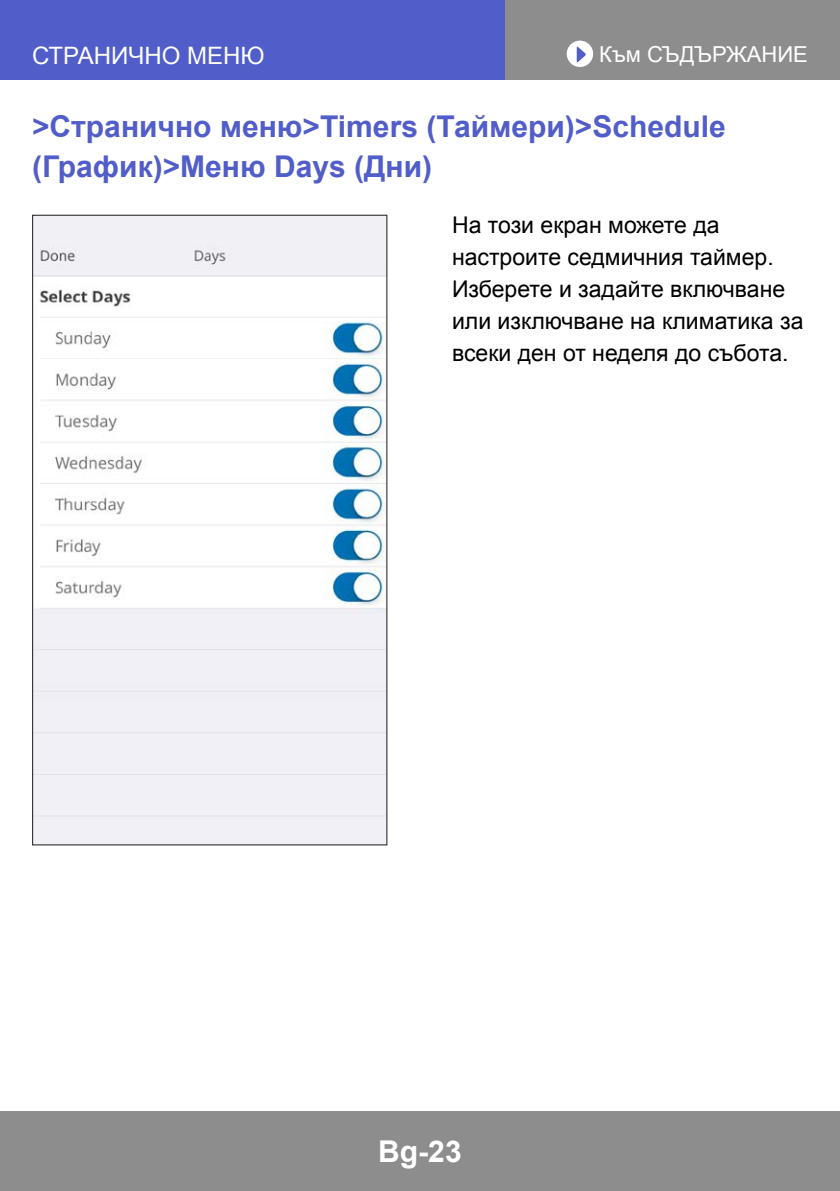
<style>
.page{position:relative;width:840px;height:1191px;background:#fff}
.page>*{position:absolute;margin:0;border:0;box-sizing:border-box;transform-origin:0 0}
.t1{font:700 30px/39.6px "Arial";color:#515dc9}
.t2{font:700 30px "Arial";color:#fff}
.t3{font:24px "Arial";color:#fff}
.t4{font:23px/32px "Arial";color:#000}
.t5{font:22px "Arial";color:#fff}
</style>
<div class="page">
<div style="left:0;top:0;width:839px;height:79px;background:#8d8d8d"></div>
<div style="left:0;top:1111px;width:839px;height:80px;background:#8d8d8d"></div>
<div style="left:566px;top:41px;width:26px;height:26px;background:#fff;border-radius:50%"></div>
<svg style="left:576px;top:46px;width:9px;height:17px"></svg>
<div style="left:0;top:0;width:503px;height:79px;background:#515dc9"></div>
<img style="left:34px;top:217px;width:351px;height:626px">
<p class="t3" style="left:32px;top:39px;width:234px">СТРАНИЧНО МЕНЮ</p>
<p class="t5" style="left:599px;top:40px;width:210px">Към СЪДЪРЖАНИЕ</p>
<h1 class="t1" style="left:32px;top:108px;width:695px">&gt;Странично меню&gt;Timers (Таймери)&gt;Schedule (График)&gt;Меню Days (Дни)</h1>
<p class="t4" style="left:452px;top:209px;width:353px">На този екран можете да настроите седмичния таймер.<br>Изберете и задайте включване или изключване на климатика за всеки ден от неделя до събота.</p>
<h1 class="t2" style="left:378px;top:1131px;width:85px">Bg-23</h1>
</div>
